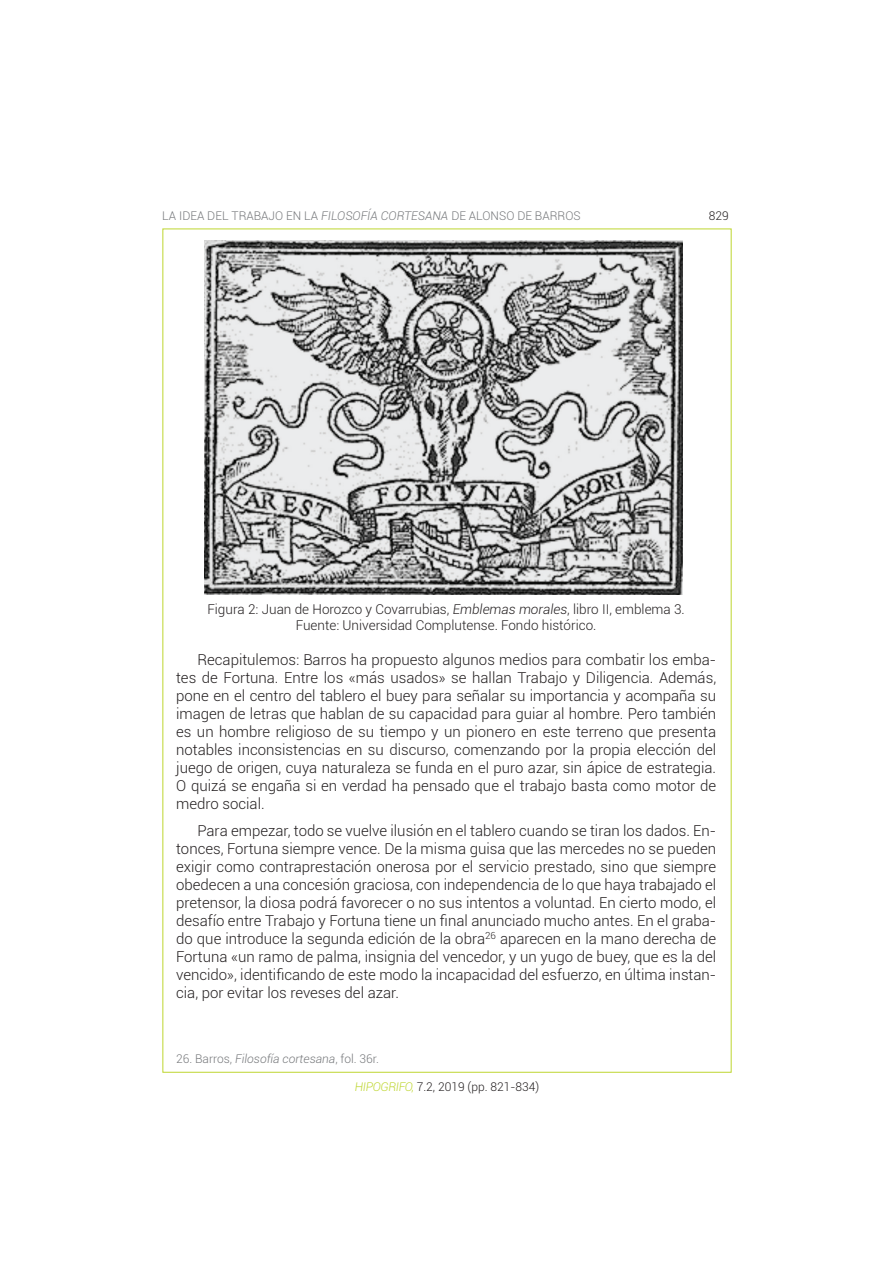
<style>
.page{position:relative;width:893px;height:1263px;background:#fff}
.page>*{position:absolute;margin:0;border:0;box-sizing:border-box;transform-origin:0 0}
.t1{font:300 15px/18px "Roboto";color:#231f20;text-align:justify}
.t2{font:300 13.5px/16.2px "Roboto";color:#231f20;text-align:center}
.t3{font:300 12px "Roboto";color:#76787b}
.t4{font:300 12px "Roboto";color:#231f20}
.s1{font-style:italic}
.s2{font-style:italic;color:#bed630}
</style>
<div class="page">
<img style="left:205px;top:241px;width:477px;height:353px">
<p class="t3" style="left:162px;top:207px;width:420px">LA IDEA DEL TRABAJO EN LA <span class="s1">FILOSOFÍA CORTESANA</span> DE ALONSO DE BARROS</p>
<p class="t4" style="left:709px;top:207px;width:21px">829</p>
<p class="t2" style="left:207px;top:601px;width:479px">Figura 2: Juan de Horozco y Covarrubias, <span class="s1">Emblemas morales</span>, libro II, emblema 3.<br>Fuente: Universidad Complutense. Fondo histórico.</p>
<p class="t1" style="left:176px;top:650px;width:542px;text-indent:21px">Recapitulemos: Barros ha propuesto algunos medios para combatir los emba&shy;tes de Fortuna. Entre los «más usados» se hallan Trabajo y Diligencia. Además, pone en el centro del tablero el buey para señalar su importancia y acompaña su imagen de letras que hablan de su capacidad para guiar al hombre. Pero también es un hombre religioso de su tiempo y un pionero en este terreno que presenta notables inconsistencias en su discurso, comenzando por la propia elección del juego de origen, cuya naturaleza se funda en el puro azar, sin ápice de estrategia.<br>O quizá se engaña si en verdad ha pensado que el trabajo basta como motor de medro social.</p>
<p class="t1" style="left:176px;top:821px;width:542px;text-indent:21px">Para empezar, todo se vuelve ilusión en el tablero cuando se tiran los dados. En&shy;tonces, Fortuna siempre vence. De la misma guisa que las mercedes no se pueden exigir como contraprestación onerosa por el servicio prestado, sino que siempre obedecen a una concesión graciosa, con independencia de lo que haya trabajado el pretensor, la diosa podrá favorecer o no sus intentos a voluntad. En cierto modo, el desafío entre Trabajo y Fortuna tiene un final anunciado mucho antes. En el graba&shy;do que introduce la segunda edición de la obra<sup>26</sup> aparecen en la mano derecha de Fortuna «un ramo de palma, insignia del vencedor, y un yugo de buey, que es la del vencido», identificando de este modo la incapacidad del esfuerzo, en última instan&shy;cia, por evitar los reveses del azar.</p>
<p class="t3" style="left:176px;top:1050px;width:205px">26. Barros, <span class="s1">Filosofía cortesana</span>, fol. 36r.</p>
<p class="t4" style="left:355px;top:1078px;width:186px"><span class="s2">HIPOGRIFO,</span> 7.2, 2019 (pp. 821-834)</p>
</div>
